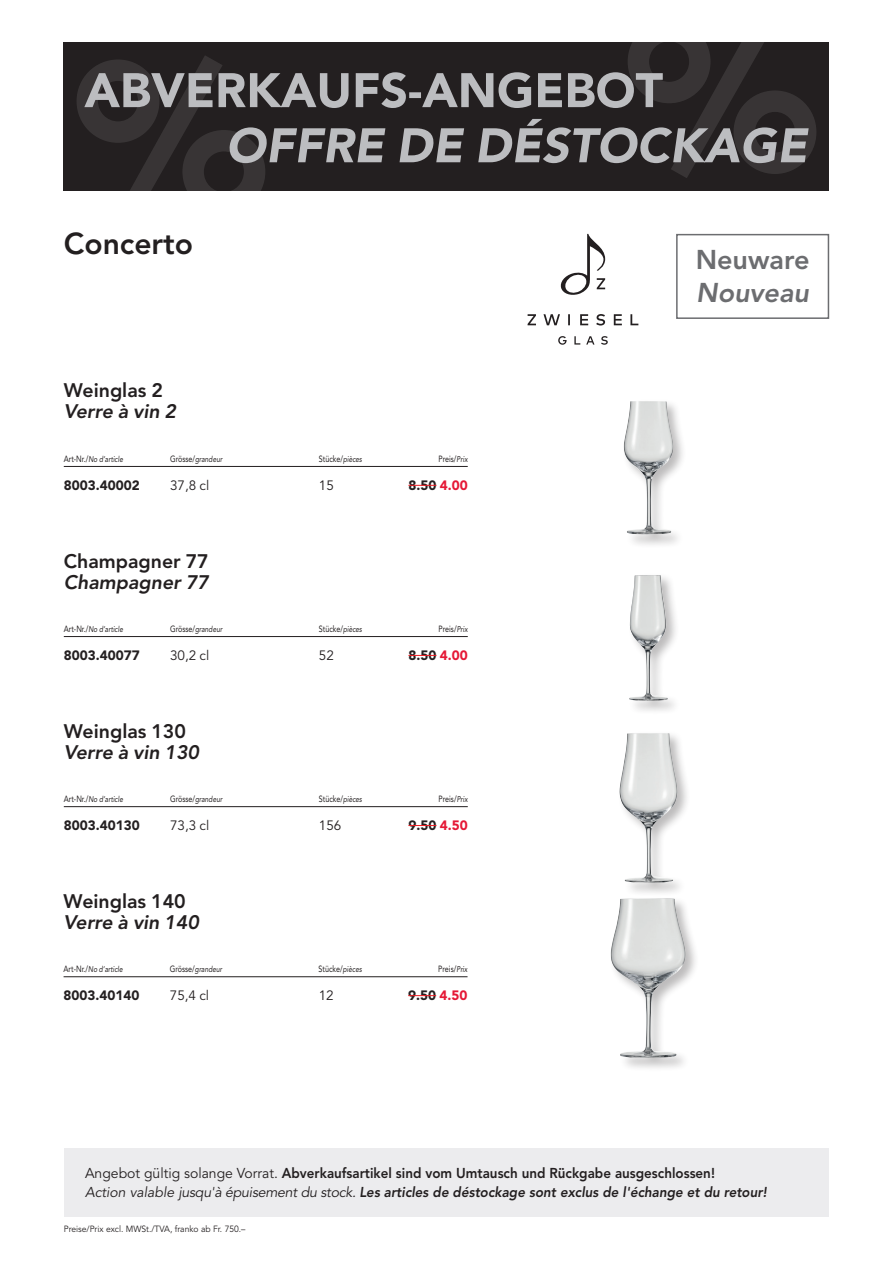
<style>
.page{position:relative;width:893px;height:1263px;background:#fff}
.page>*{position:absolute;margin:0;border:0;box-sizing:border-box;transform-origin:0 0}
.Abverkauf_Titel-gros{font:800 30px "Avenir LT Std";color:#231f20}
.Abverkauf_Produktnam{font:800 27px "Avenir LT Std";color:#6c6d70}
.Abverkauf_Produktnam-2{font:italic 800 27px "Avenir LT Std";color:#6c6d70}
.Abverkauf_Produktnam-3{font:italic 800 19.5px "Avenir LT Std";color:#231f20}
.Abverkauf_Produktnam-4{font:800 19.5px "Avenir LT Std";color:#231f20}
.t1{font:800 14.25px/19.5px "Avenir LT Std";color:#231f20;scale:.94 1}
.Abverkauf_Produktbes{font:900 13.5px "Avenir LT Std";color:#231f20}
.Abverkauf_Produktbes-2{font:13.5px "Avenir LT Std";color:#231f20}
.Abverkauf_Tabellenko{font:9px "Avenir LT Std";color:#231f20;scale:.8 1}
.t2{font:9px "Avenir LT Std";color:#231f20;scale:.95 1}
.Abverkauf_Tabellenko-2{font:italic 8.25px "Avenir LT Std";color:#231f20;scale:.8 1}
.s1{font-style:normal;font-size:9px}
.s2{font-style:italic;font-size:8.25px}
.s3{color:#e51836}
.s4{font-weight:400}
.s5{font-weight:400;font-style:italic}
.s6{font-style:italic}
</style>
<div class="page">
<div style="left:64px;top:43px;width:765px;height:148px;background:#231f20"></div>
<svg style="left:77px;top:42px;width:739px;height:149px"></svg>
<div style="left:64px;top:1148px;width:765px;height:68px;background:#ececee"></div>
<div style="left:618px;top:731px;width:73px;height:166px;background:#231f20;opacity:.3"></div>
<img style="left:619px;top:733px;width:58px;height:150px">
<div style="left:622px;top:399px;width:65px;height:149px;background:#231f20;opacity:.3"></div>
<img style="left:624px;top:401px;width:49px;height:133px">
<div style="left:627px;top:573px;width:54px;height:142px;background:#231f20;opacity:.3"></div>
<img style="left:629px;top:575px;width:39px;height:126px">
<div style="left:676px;top:234px;width:153px;height:85px;border:2px solid #6c6d70"></div>
<svg style="left:528px;top:234px;width:110px;height:111px"></svg>
<hr style="left:64px;top:466px;width:404px;height:1px;background:#231f20">
<svg style="left:408px;top:485px;width:28px;height:1px"></svg>
<hr style="left:64px;top:636px;width:404px;height:1px;background:#231f20">
<svg style="left:408px;top:655px;width:28px;height:1px"></svg>
<hr style="left:64px;top:806px;width:404px;height:1px;background:#231f20">
<svg style="left:408px;top:825px;width:28px;height:1px"></svg>
<div style="left:609px;top:896px;width:91px;height:176px;background:#231f20;opacity:.3"></div>
<img style="left:611px;top:898px;width:75px;height:160px">
<hr style="left:64px;top:976px;width:404px;height:1px;background:#231f20">
<svg style="left:408px;top:995px;width:28px;height:1px"></svg>
<p class="Abverkauf_Titel-gros" style="left:64px;top:225px;width:131px">Concerto</p>
<p class="Abverkauf_Produktnam-4" style="left:64px;top:379px;width:101px">Weinglas 2</p>
<p class="Abverkauf_Produktnam-3" style="left:64px;top:400px;width:114px">Verre à vin 2</p>
<p class="Abverkauf_Tabellenko-2" style="left:64px;top:454px;width:76px"><span class="s1">Art-Nr./</span>No d’article</p>
<p class="Abverkauf_Tabellenko-2" style="left:170px;top:454px;width:67px"><span class="s1">Grösse/</span>grandeur</p>
<p class="Abverkauf_Tabellenko" style="left:319px;top:453px;width:56px">Stücke/<span class="s2">pièces</span></p>
<p class="Abverkauf_Tabellenko" style="left:438px;top:453px;width:38px">Preis/<span class="s2">Prix</span></p>
<p class="Abverkauf_Produktbes" style="left:64px;top:477px;width:77px">8003.40002</p>
<p class="Abverkauf_Produktbes-2" style="left:170px;top:477px;width:41px">37,8 cl</p>
<p class="Abverkauf_Produktbes-2" style="left:319px;top:477px;width:17px">15</p>
<p class="Abverkauf_Produktbes" style="left:408px;top:477px;width:61px">8.50 <span class="s3">4.00</span></p>
<p class="Abverkauf_Produktnam-4" style="left:64px;top:549px;width:146px">Champagner 77</p>
<p class="Abverkauf_Produktnam-3" style="left:64px;top:570px;width:146px">Champagner 77</p>
<p class="Abverkauf_Tabellenko-2" style="left:64px;top:624px;width:76px"><span class="s1">Art-Nr./</span>No d’article</p>
<p class="Abverkauf_Tabellenko-2" style="left:170px;top:624px;width:67px"><span class="s1">Grösse/</span>grandeur</p>
<p class="Abverkauf_Tabellenko" style="left:319px;top:623px;width:56px">Stücke/<span class="s2">pièces</span></p>
<p class="Abverkauf_Tabellenko" style="left:438px;top:623px;width:38px">Preis/<span class="s2">Prix</span></p>
<p class="Abverkauf_Produktbes" style="left:64px;top:647px;width:77px">8003.40077</p>
<p class="Abverkauf_Produktbes-2" style="left:170px;top:647px;width:41px">30,2 cl</p>
<p class="Abverkauf_Produktbes-2" style="left:319px;top:647px;width:17px">52</p>
<p class="Abverkauf_Produktbes" style="left:408px;top:647px;width:61px">8.50 <span class="s3">4.00</span></p>
<p class="Abverkauf_Produktnam-4" style="left:64px;top:719px;width:124px">Weinglas 130</p>
<p class="Abverkauf_Produktnam-3" style="left:64px;top:740px;width:137px">Verre à vin 130</p>
<p class="Abverkauf_Tabellenko-2" style="left:64px;top:794px;width:76px"><span class="s1">Art-Nr./</span>No d’article</p>
<p class="Abverkauf_Tabellenko-2" style="left:170px;top:794px;width:67px"><span class="s1">Grösse/</span>grandeur</p>
<p class="Abverkauf_Tabellenko" style="left:319px;top:794px;width:56px">Stücke/<span class="s2">pièces</span></p>
<p class="Abverkauf_Tabellenko" style="left:438px;top:794px;width:38px">Preis/<span class="s2">Prix</span></p>
<p class="Abverkauf_Produktbes" style="left:64px;top:817px;width:77px">8003.40130</p>
<p class="Abverkauf_Produktbes-2" style="left:170px;top:818px;width:41px">73,3 cl</p>
<p class="Abverkauf_Produktbes-2" style="left:319px;top:818px;width:24px">156</p>
<p class="Abverkauf_Produktbes" style="left:408px;top:817px;width:61px">9.50 <span class="s3">4.50</span></p>
<p class="Abverkauf_Produktnam-4" style="left:64px;top:889px;width:124px">Weinglas 140</p>
<p class="Abverkauf_Produktnam-3" style="left:64px;top:910px;width:137px">Verre à vin 140</p>
<p class="Abverkauf_Tabellenko-2" style="left:64px;top:964px;width:76px"><span class="s1">Art-Nr./</span>No d’article</p>
<p class="Abverkauf_Tabellenko-2" style="left:170px;top:964px;width:67px"><span class="s1">Grösse/</span>grandeur</p>
<p class="Abverkauf_Tabellenko" style="left:319px;top:964px;width:56px">Stücke/<span class="s2">pièces</span></p>
<p class="Abverkauf_Tabellenko" style="left:438px;top:964px;width:38px">Preis/<span class="s2">Prix</span></p>
<p class="Abverkauf_Produktbes" style="left:64px;top:987px;width:77px">8003.40140</p>
<p class="Abverkauf_Produktbes-2" style="left:170px;top:988px;width:41px">75,4 cl</p>
<p class="Abverkauf_Produktbes-2" style="left:319px;top:988px;width:17px">12</p>
<p class="Abverkauf_Produktbes" style="left:408px;top:987px;width:61px">9.50 <span class="s3">4.50</span></p>
<p class="Abverkauf_Produktnam" style="left:696px;top:243px;width:115px">Neuware</p>
<p class="Abverkauf_Produktnam-2" style="left:696px;top:276px;width:114px">Nouveau</p>
<p class="t1" style="left:85px;top:1163px;width:727px"><span class="s4">Angebot gültig solange Vorrat.</span> Abverkaufsartikel sind vom Umtausch und Rückgabe ausgeschlossen!<br><span class="s5">Action valable jusqu'à épuisement du stock.</span> <span class="s6">Les articles de déstockage sont exclus de l'échange et du retour!</span></p>
<p class="t2" style="left:64px;top:1223px;width:193px">Preise/Prix excl. MWSt./TVA, franko ab Fr. 750.–</p>
</div>
